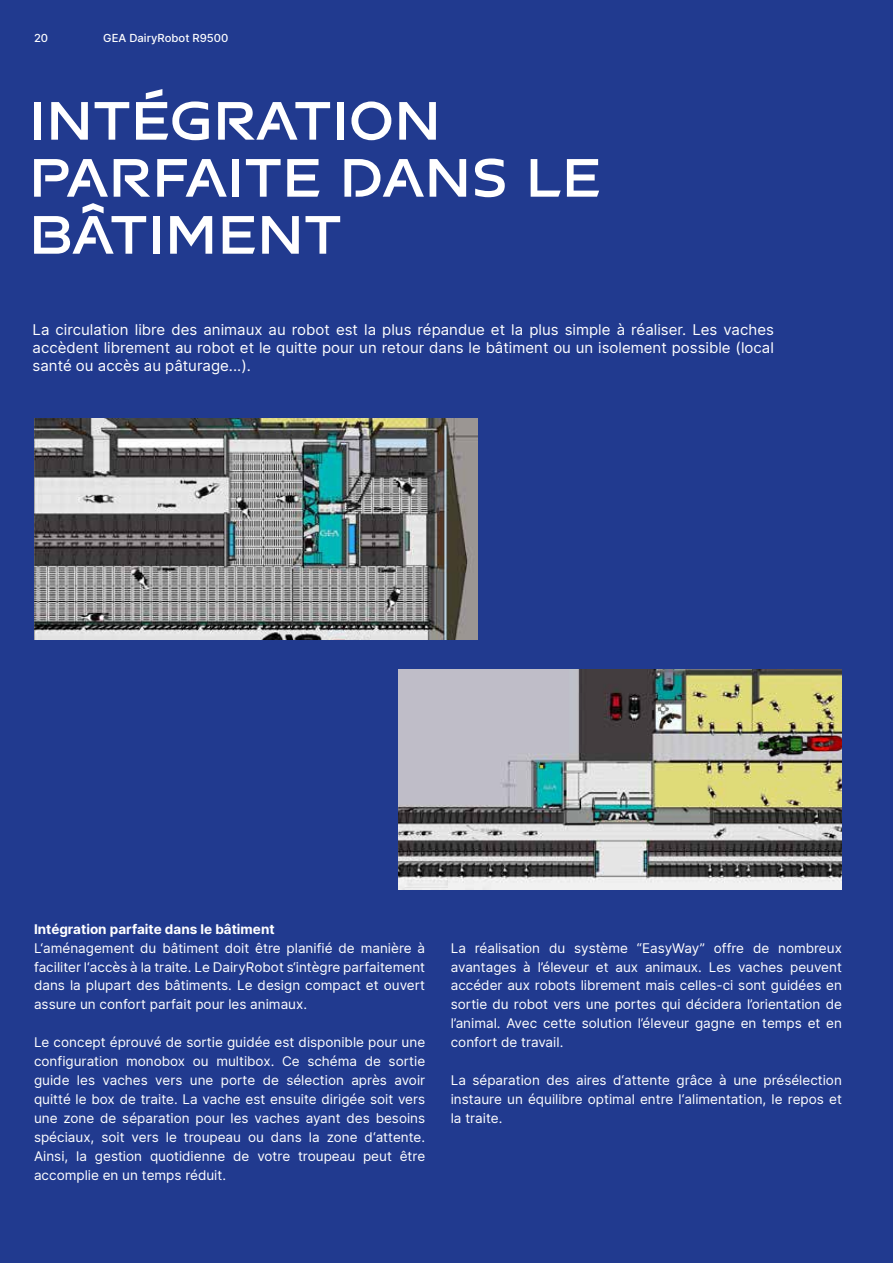
<style>
.page{position:relative;width:893px;height:1263px;background:#213a8f}
.page>*{position:absolute;margin:0;border:0;box-sizing:border-box;transform-origin:0 0}
.t1{font:700 57px/57px "GEA Sans";color:#fff}
.t2{font:15px/18px "Inter";color:#fff;text-align:justify}
.t3{font:13.5px/18.9px "Inter";color:#fff;text-align:justify}
.t4{font:700 13.5px "Inter";color:#fff}
.t5{font:500 11.25px "Inter";color:#fff}
</style>
<div class="page">
<img style="left:34px;top:419px;width:444px;height:221px">
<img style="left:398px;top:669px;width:444px;height:221px">
<p class="t5" style="left:34px;top:30px;width:16px">20</p>
<p class="t5" style="left:103px;top:30px;width:127px">GEA DairyRobot R9500</p>
<h1 class="t1" style="left:29px;top:90px;width:574px">INTÉGRATION<br>PARFAITE DANS LE<br>BÂTIMENT</h1>
<p class="t2" style="left:33px;top:320px;width:743px">La circulation libre des animaux au robot est la plus répandue et la plus simple à réaliser. Les vaches accèdent librement au robot et le quitte pour un retour dans le bâtiment ou un isolement possible (local santé ou accès au pâturage...).</p>
<p class="t4" style="left:34px;top:919px;width:242px">Intégration parfaite dans le bâtiment</p>
<p class="t3" style="left:34px;top:938px;width:393px">L‘aménagement du bâtiment doit être planifié de manière à faciliter l‘accès à la traite. Le DairyRobot s‘intègre parfaitement dans la plupart des bâtiments. Le design compact et ouvert assure un confort parfait pour les animaux.</p>
<p class="t3" style="left:34px;top:1032px;width:393px">Le concept éprouvé de sortie guidée est disponible pour une configuration monobox ou multibox. Ce schéma de sortie guide les vaches vers une porte de sélection après avoir quitté le box de traite. La vache est ensuite dirigée soit vers une zone de séparation pour les vaches ayant des besoins spéciaux, soit vers le troupeau ou dans la zone d‘attente.<br>Ainsi, la gestion quotidienne de votre troupeau peut être accomplie en un temps réduit.</p>
<p class="t3" style="left:451px;top:938px;width:393px">La réalisation du système “EasyWay” offre de nombreux avantages à l’éleveur et aux animaux. Les vaches peuvent accéder aux robots librement mais celles-ci sont guidées en sortie du robot vers une portes qui décidera l’orientation de l’animal. Avec cette solution l’éleveur gagne en temps et en confort de travail.</p>
<p class="t3" style="left:451px;top:1070px;width:393px">La séparation des aires d‘attente grâce à une présélection instaure un équilibre optimal entre l‘alimentation, le repos et la traite.</p>
</div>
